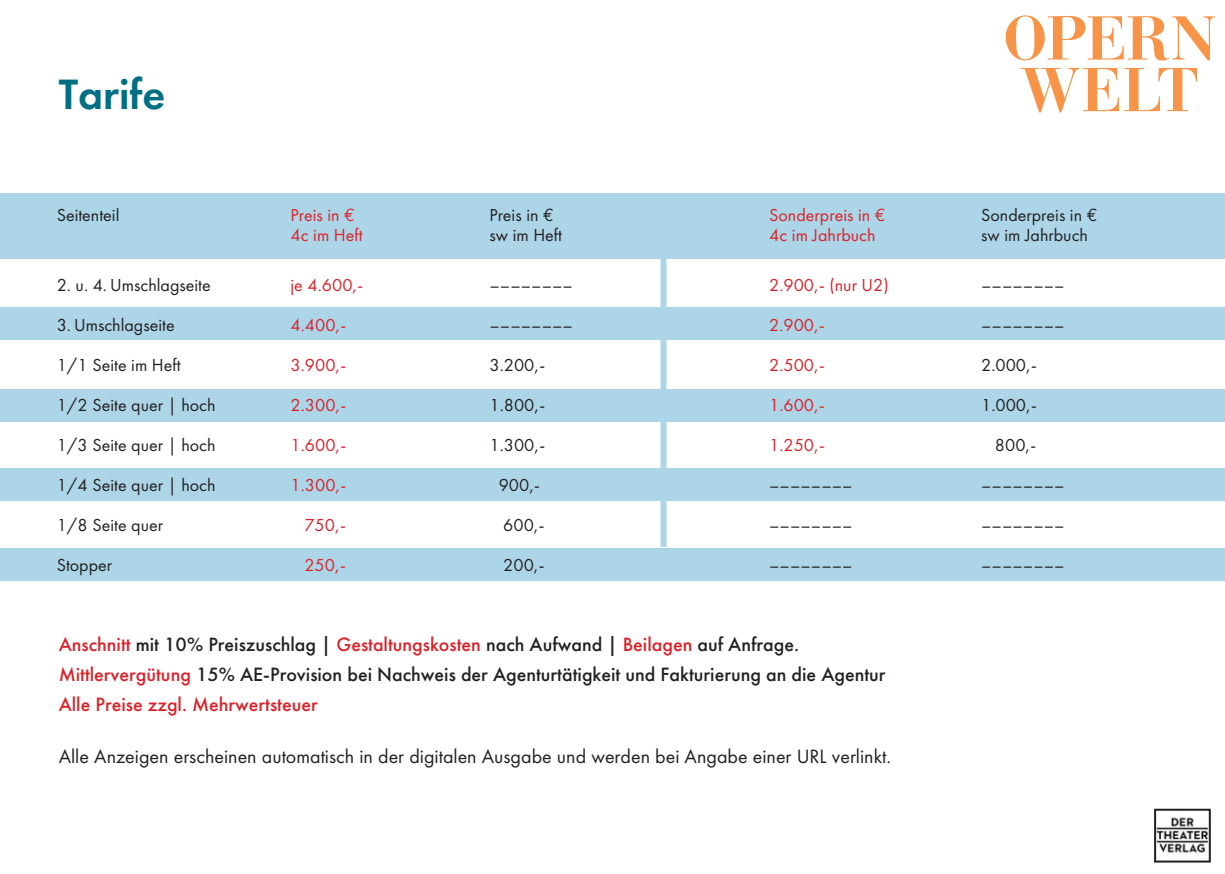
<style>
.page{position:relative;width:1225px;height:874px;background:#fff}
.page>*{position:absolute;margin:0;border:0;box-sizing:border-box;transform-origin:0 0}
.t1{font:600 44px "Futura PT";color:#006f83}
.t2{font:500 20px "Futura PT";color:#231f20}
.t3{font:20px "Futura PT";color:#231f20}
.t4{font:500 20px "Futura PT";color:#da2128}
.t5{font:18px "Futura PT";color:#231f20}
.t6{font:18px "Futura PT";color:#da2128}
.s1{font-family:"Euro Mono"}
.s2{color:#da2128}
</style>
<div class="page">
<svg style="left:1005px;top:15px;width:210px;height:45px"></svg>
<svg style="left:1020px;top:68px;width:177px;height:44px"></svg>
<div style="left:0;top:307px;width:1224px;height:33px;background:#acd5e8"></div>
<div style="left:0;top:193px;width:1224px;height:65px;background:#acd5e8"></div>
<div style="left:0;top:389px;width:1224px;height:33px;background:#acd5e8"></div>
<div style="left:0;top:467px;width:1224px;height:33px;background:#acd5e8"></div>
<div style="left:0;top:548px;width:1224px;height:32px;background:#acd5e8"></div>
<div style="left:660px;top:211px;width:6px;height:335px;background:#acd5e8"></div>
<img style="left:1157px;top:816px;width:50px;height:43px">
<div style="left:1154px;top:808px;width:56px;height:54px;border:2px solid #231f20"></div>
<p class="t1" style="left:59px;top:73px;width:108px">Tarife</p>
<p class="t5" style="left:57px;top:208px;width:64px">Seitenteil</p>
<p class="t6" style="left:290px;top:208px;width:66px">Preis in <span class="s1">€</span></p>
<p class="t5" style="left:489px;top:208px;width:66px">Preis in <span class="s1">€</span></p>
<p class="t6" style="left:769px;top:208px;width:118px">Sonderpreis in <span class="s1">€</span></p>
<p class="t5" style="left:981px;top:208px;width:118px">Sonderpreis in <span class="s1">€</span></p>
<p class="t6" style="left:290px;top:228px;width:74px">4c im Heft</p>
<p class="t5" style="left:489px;top:228px;width:74px">sw im Heft</p>
<p class="t6" style="left:769px;top:228px;width:108px">4c im Jahrbuch</p>
<p class="t5" style="left:981px;top:228px;width:108px">sw im Jahrbuch</p>
<p class="t5" style="left:57px;top:278px;width:156px">2. u. 4. Umschlagseite</p>
<p class="t6" style="left:290px;top:278px;width:74px">je 4.600,-</p>
<p class="t5" style="left:489px;top:278px;width:85px">––––––––</p>
<p class="t6" style="left:769px;top:278px;width:121px">2.900,- (nur U2)</p>
<p class="t5" style="left:981px;top:278px;width:85px">––––––––</p>
<p class="t5" style="left:57px;top:318px;width:119px">3. Umschlagseite</p>
<p class="t6" style="left:290px;top:318px;width:57px">4.400,-</p>
<p class="t5" style="left:489px;top:318px;width:85px">––––––––</p>
<p class="t6" style="left:769px;top:318px;width:57px">2.900,-</p>
<p class="t5" style="left:981px;top:318px;width:85px">––––––––</p>
<p class="t5" style="left:57px;top:358px;width:126px">1/1 Seite im Heft</p>
<p class="t6" style="left:290px;top:358px;width:57px">3.900,-</p>
<p class="t5" style="left:489px;top:358px;width:57px">3.200,-</p>
<p class="t6" style="left:769px;top:358px;width:57px">2.500,-</p>
<p class="t5" style="left:981px;top:358px;width:57px">2.000,-</p>
<p class="t5" style="left:57px;top:398px;width:160px">1/2 Seite quer | hoch</p>
<p class="t6" style="left:290px;top:398px;width:57px">2.300,-</p>
<p class="t5" style="left:489px;top:398px;width:57px">1.800,-</p>
<p class="t6" style="left:769px;top:398px;width:57px">1.600,-</p>
<p class="t5" style="left:981px;top:398px;width:57px">1.000,-</p>
<p class="t5" style="left:57px;top:438px;width:160px">1/3 Seite quer | hoch</p>
<p class="t6" style="left:290px;top:438px;width:57px">1.600,-</p>
<p class="t5" style="left:489px;top:438px;width:57px">1.300,-</p>
<p class="t6" style="left:769px;top:438px;width:57px">1.250,-</p>
<p class="t5" style="left:995px;top:438px;width:43px">800,-</p>
<p class="t5" style="left:57px;top:478px;width:160px">1/4 Seite quer | hoch</p>
<p class="t6" style="left:290px;top:478px;width:57px">1.300,-</p>
<p class="t5" style="left:499px;top:478px;width:43px">900,-</p>
<p class="t5" style="left:769px;top:478px;width:85px">––––––––</p>
<p class="t5" style="left:981px;top:478px;width:85px">––––––––</p>
<p class="t5" style="left:57px;top:518px;width:108px">1/8 Seite quer</p>
<p class="t6" style="left:304px;top:518px;width:43px">750,-</p>
<p class="t5" style="left:503px;top:518px;width:43px">600,-</p>
<p class="t5" style="left:769px;top:518px;width:85px">––––––––</p>
<p class="t5" style="left:981px;top:518px;width:85px">––––––––</p>
<p class="t5" style="left:57px;top:558px;width:57px">Stopper</p>
<p class="t6" style="left:304px;top:558px;width:43px">250,-</p>
<p class="t5" style="left:503px;top:558px;width:43px">200,-</p>
<p class="t5" style="left:769px;top:558px;width:85px">––––––––</p>
<p class="t5" style="left:981px;top:558px;width:85px">––––––––</p>
<p class="t2" style="left:59px;top:636px;width:742px"><span class="s2">Anschnitt</span> mit 10% Preiszuschlag | <span class="s2">Gestaltungskosten</span> nach Aufwand | <span class="s2">Beilagen</span> auf Anfrage.</p>
<p class="t2" style="left:59px;top:666px;width:828px"><span class="s2">Mittlervergütung</span> 15% AE-Provision bei Nachweis der Agenturtätigkeit und Fakturierung an die Agentur</p>
<p class="t4" style="left:59px;top:696px;width:260px">Alle Preise zzgl. Mehrwertsteuer</p>
<p class="t3" style="left:59px;top:748px;width:833px">Alle Anzeigen erscheinen automatisch in der digitalen Ausgabe und werden bei Angabe einer URL verlinkt.</p>
</div>
